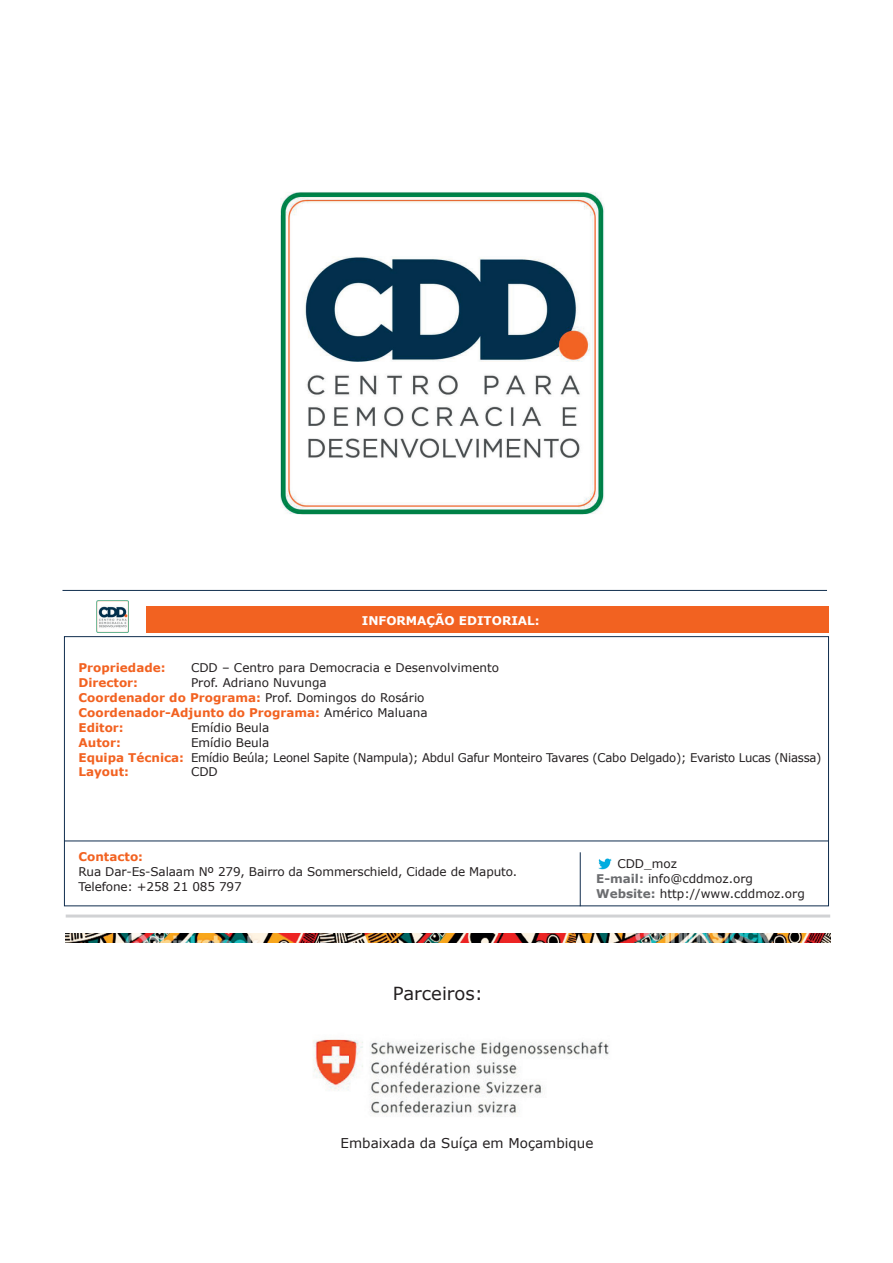
<style>
.page{position:relative;width:893px;height:1263px;background:#fff}
.page>*{position:absolute;margin:0;border:0;box-sizing:border-box;transform-origin:0 0}
.t1{font:18px "Verdana";color:#231f20}
.t2{font:13.5px "Verdana";color:#231f20}
.t3{font:12px/15px "Verdana";letter-spacing:-.01em;color:#231f20}
.t4{font:700 12px/15px "Verdana";color:#f26221}
.t5{font:700 12px "Verdana";color:#fff}
.s1{font-weight:400;color:#231f20}
.s2{font-weight:700;color:#f26221}
.s3{font-weight:700;color:#6c6d70}
</style>
<div class="page">
<div style="left:146px;top:606px;width:682px;height:27px;background:#f26221"></div>
<hr style="left:64px;top:841px;width:765px;height:1px;background:#102d4e">
<hr style="left:580px;top:852px;width:1px;height:54px;background:#102d4e">
<img style="left:598px;top:858px;width:14px;height:12px">
<hr style="left:62px;top:590px;width:765px;height:1px;background:#102d4e">
<hr style="left:66px;top:914px;width:764px;height:3px;background:#d1d2d4">
<img style="left:313px;top:1039px;width:296px;height:78px">
<img style="left:66px;top:934px;width:254px;height:8px">
<img style="left:320px;top:934px;width:256px;height:8px">
<img style="left:576px;top:934px;width:254px;height:8px">
<img style="left:97px;top:601px;width:32px;height:32px">
<img style="left:281px;top:192px;width:323px;height:323px">
<p class="t5" style="left:362px;top:612px;width:179px">INFORMAÇÃO EDITORIAL:</p>
<p class="t4" style="left:79px;top:659px;width:89px">Propriedade:</p>
<p class="t3" style="left:191px;top:659px;width:310px">CDD – Centro para Democracia e Desenvolvimento</p>
<p class="t4" style="left:79px;top:674px;width:61px">Director:</p>
<p class="t4" style="left:79px;top:674px;width:351px;text-indent:112px"><span class="s1">Prof. Adriano Nuvunga<br></span>Coordenador do Programa: <span class="s1">Prof. Domingos do Rosário </span>Coordenador-Adjunto do Programa: <span class="s1">Américo Maluana </span>Editor:</p>
<p class="t3" style="left:191px;top:719px;width:80px">Emídio Beula</p>
<p class="t3" style="left:79px;top:735px;width:744px;text-indent:112px">Emídio Beula<br><span class="s2">Equipa Técnica:</span> Emídio Beúla; Leonel Sapite (Nampula); Abdul Gafur Monteiro Tavares (Cabo Delgado); Evaristo Lucas (Niassa)<br><span class="s2">Layout:</span></p>
<p class="t4" style="left:79px;top:734px;width:44px">Autor:</p>
<p class="t3" style="left:191px;top:764px;width:28px">CDD</p>
<p class="t4" style="left:79px;top:849px;width:66px">Contacto:</p>
<p class="t3" style="left:79px;top:864px;width:440px">Rua Dar-Es-Salaam Nº 279, Bairro da Sommerschield, Cidade de Maputo.<br>Telefone: +258 21 085 797</p>
<p class="t3" style="left:596px;top:856px;width:210px;text-indent:21px">CDD_moz<br><span class="s3">E-mail:</span> info@cddmoz.org<br><span class="s3">Website:</span> http://www.cddmoz.org</p>
<h1 class="t1" style="left:393px;top:981px;width:92px">Parceiros:</h1>
<p class="t2" style="left:341px;top:1134px;width:254px">Embaixada da Suíça em Moçambique</p>
</div>
